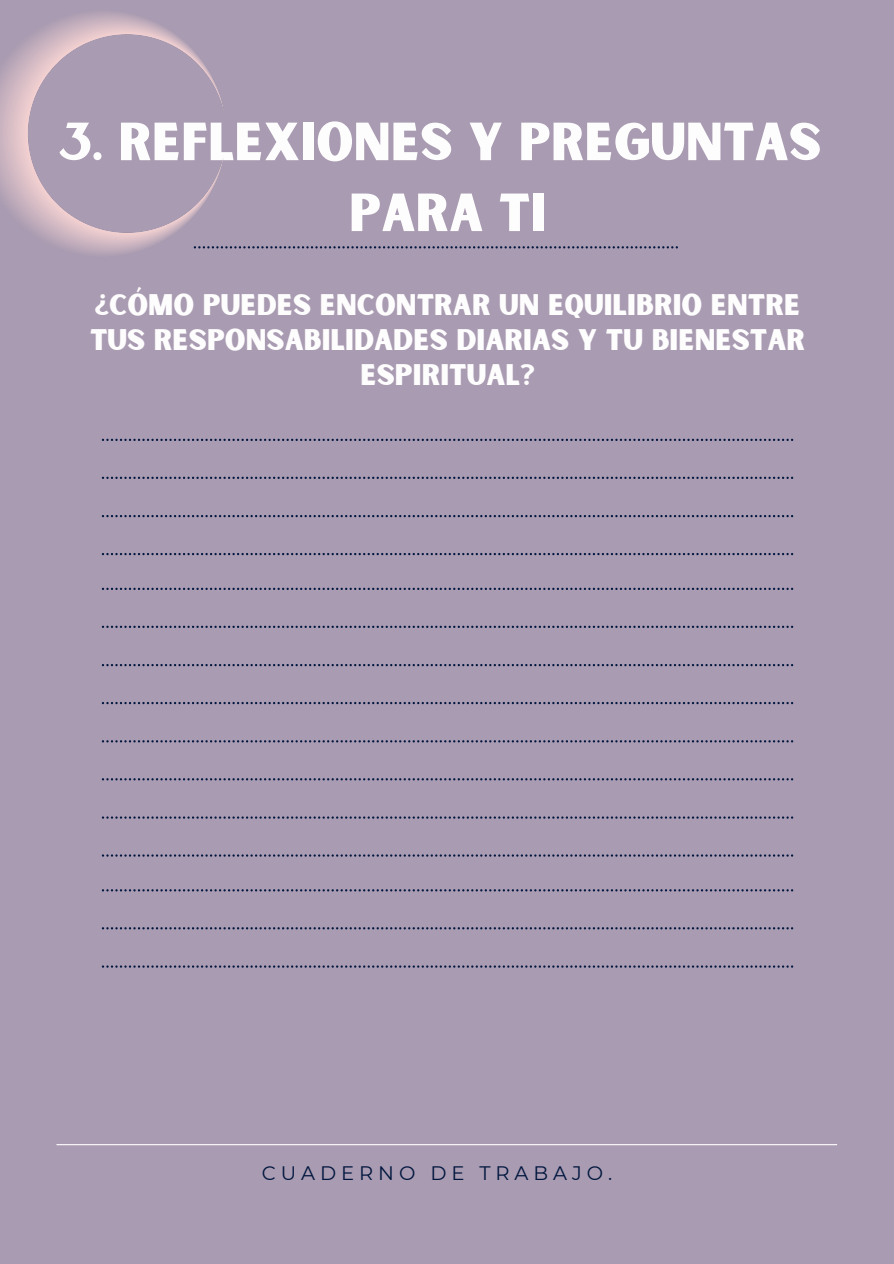
<style>
.page{position:relative;width:894px;height:1264px;background:#fff}
.page>*{position:absolute;margin:0;border:0;box-sizing:border-box;transform-origin:0 0}
.t1{font:51.15px/70.8px "Sunborn Sans One";color:#fefdfe;text-align:center}
.t2{font:28.5px/34.8px "Sunborn Sans One";color:#fefdfe;text-align:center}
.t3{font:19.5px "Montserrat";letter-spacing:.255em;color:#00163e}
</style>
<div class="page">
<div style="left:0;top:0;width:893px;height:1263px;background:#a99bb1"></div>
<hr style="left:56px;top:1144px;width:780px;height:1px;background:#fefdfe">
<svg style="left:225px;top:246px;width:452px;height:2px"></svg>
<svg style="left:102px;top:439px;width:691px;height:2px"></svg>
<svg style="left:102px;top:476px;width:691px;height:3px"></svg>
<svg style="left:102px;top:515px;width:691px;height:2px"></svg>
<svg style="left:102px;top:553px;width:691px;height:2px"></svg>
<svg style="left:102px;top:587px;width:691px;height:3px"></svg>
<svg style="left:102px;top:625px;width:691px;height:3px"></svg>
<svg style="left:102px;top:664px;width:691px;height:2px"></svg>
<svg style="left:102px;top:702px;width:691px;height:2px"></svg>
<svg style="left:102px;top:740px;width:691px;height:2px"></svg>
<svg style="left:102px;top:778px;width:691px;height:2px"></svg>
<svg style="left:102px;top:816px;width:691px;height:2px"></svg>
<svg style="left:102px;top:854px;width:691px;height:2px"></svg>
<svg style="left:102px;top:889px;width:691px;height:2px"></svg>
<svg style="left:102px;top:927px;width:691px;height:2px"></svg>
<svg style="left:102px;top:965px;width:691px;height:2px"></svg>
<img style="left:0;top:13px;width:223px;height:241px">
<h1 class="t1" style="left:58px;top:109px;width:764px">3. REFLEXIONES Y PREGUNTAS<br>PARA TI</h1>
<p class="t2" style="left:90px;top:289px;width:716px">¿CÓMO PUEDES ENCONTRAR UN EQUILIBRIO ENTRE<br>TUS RESPONSABILIDADES DIARIAS Y TU BIENESTAR<br>ESPIRITUAL?</p>
<p class="t3" style="left:262px;top:1160px;width:352px">CUADERNO DE TRABAJO.</p>
</div>
